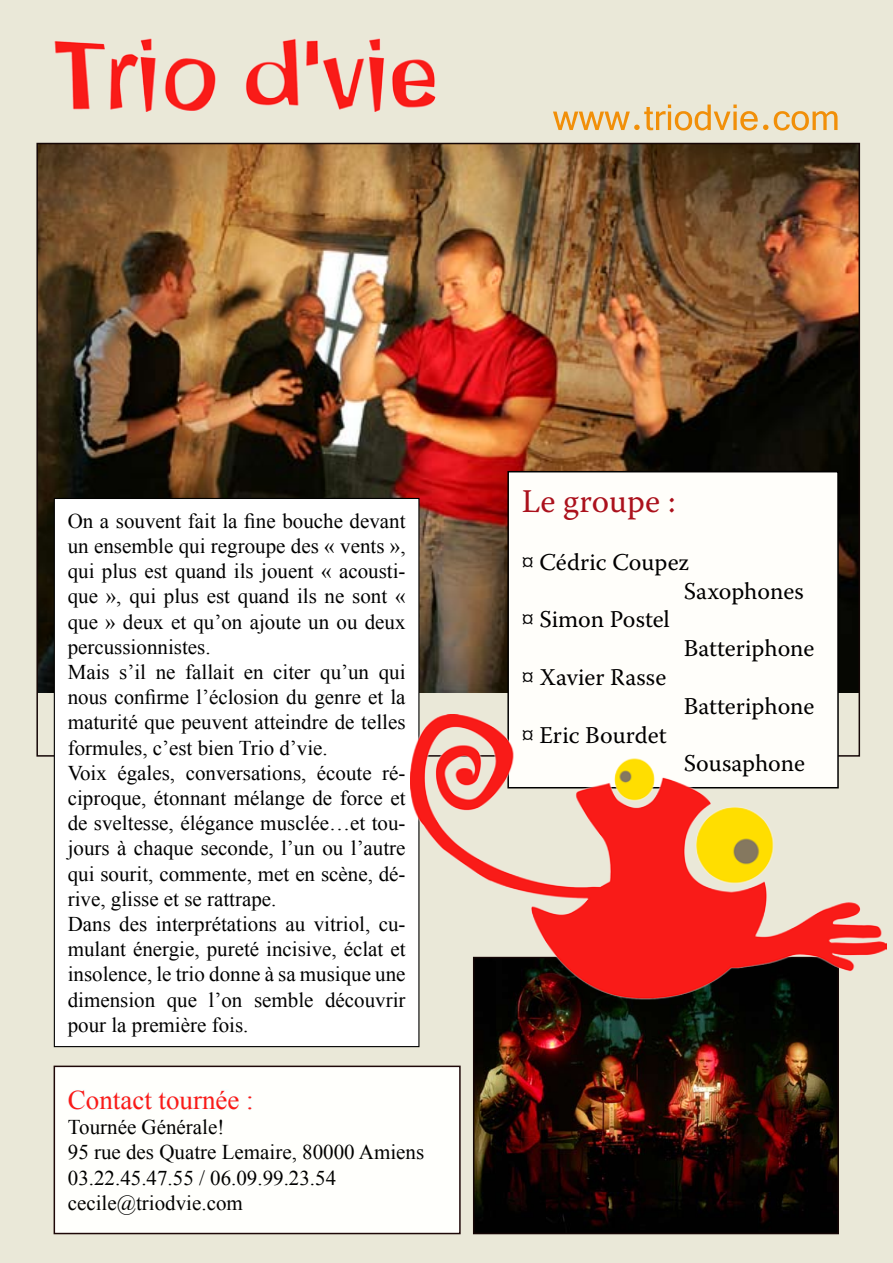
<style>
.page{position:relative;width:893px;height:1263px;background:#eae8d8}
.page>*{position:absolute;margin:0;border:0;box-sizing:border-box;transform-origin:0 0}
.t1{font:54px "Vrinda";color:#f18f09}
.t2{font:33px "Warnock Pro";letter-spacing:.005em;color:#ab111c}
.t3{font:27px "Times New Roman";color:#f91b18}
.t4{font:24px "Warnock Pro";color:#000}
.t5{font:21px/25.2px "Times New Roman";color:#000}
</style>
<div class="page">
<img style="left:54px;top:19px;width:471px;height:93px">
<img style="left:39px;top:146px;width:818px;height:546px">
<div style="left:508px;top:472px;width:330px;height:316px;background:#fffefa"></div>
<div style="left:507px;top:471px;width:332px;height:317px;border:2px solid #000"></div>
<div style="left:54px;top:498px;width:365px;height:548px;background:#fff"></div>
<div style="left:54px;top:1066px;width:406px;height:167px;background:#fffffc"></div>
<div style="left:54px;top:1065px;width:407px;height:169px;border:2px solid #1e0808"></div>
<img style="left:476px;top:1006px;width:360px;height:225px">
<div style="left:473px;top:957px;width:366px;height:277px;border:2px solid #150606"></div>
<img style="left:410px;top:714px;width:477px;height:292px">
<h1 class="t1" style="left:553px;top:91px;width:289px">www.triodvie.com</h1>
<p class="t5" style="left:68px;top:508px;width:339px">On a souvent fait la fine bouche devant un ensemble qui regroupe des « vents », qui plus est quand ils jouent « acousti&shy;que », qui plus est quand ils ne sont « que » deux et qu’on ajoute un ou deux percussionnistes.<br>Mais s’il ne fallait en citer qu’un qui nous confirme l’éclosion du genre et la maturité que peuvent atteindre de telles formules, c’est bien Trio d’vie.<br>Voix égales, conversations, écoute ré&shy;ciproque, étonnant mélange de force et de sveltesse, élégance musclée…et tou&shy;jours à chaque seconde, l’un ou l’autre qui sourit, commente, met en scène, dé&shy;rive, glisse et se rattrape.<br>Dans des interprétations au vitriol, cu&shy;mulant énergie, pureté incisive, éclat et insolence, le trio donne à sa musique une dimension que l’on semble découvrir pour la première fois.</p>
<p class="t3" style="left:68px;top:1082px;width:187px">Contact tournée :</p>
<p class="t5" style="left:68px;top:1114px;width:358px">Tournée Générale!<br>95 rue des Quatre Lemaire, 80000 Amiens<br>03.22.45.47.55 / 06.09.99.23.54 cecile@triodvie.com</p>
<h2 class="t2" style="left:522px;top:481px;width:155px">Le groupe :</h2>
<p class="t4" style="left:522px;top:547px;width:169px">¤ Cédric Coupez</p>
<p class="t4" style="left:684px;top:576px;width:122px">Saxophones</p>
<p class="t4" style="left:522px;top:605px;width:150px">¤ Simon Postel</p>
<p class="t4" style="left:684px;top:634px;width:132px">Batteriphone</p>
<p class="t4" style="left:522px;top:663px;width:146px">¤ Xavier Rasse</p>
<p class="t4" style="left:684px;top:691px;width:132px">Batteriphone</p>
<p class="t4" style="left:522px;top:720px;width:147px">¤ Eric Bourdet</p>
<p class="t4" style="left:684px;top:749px;width:123px">Sousaphone</p>
</div>
